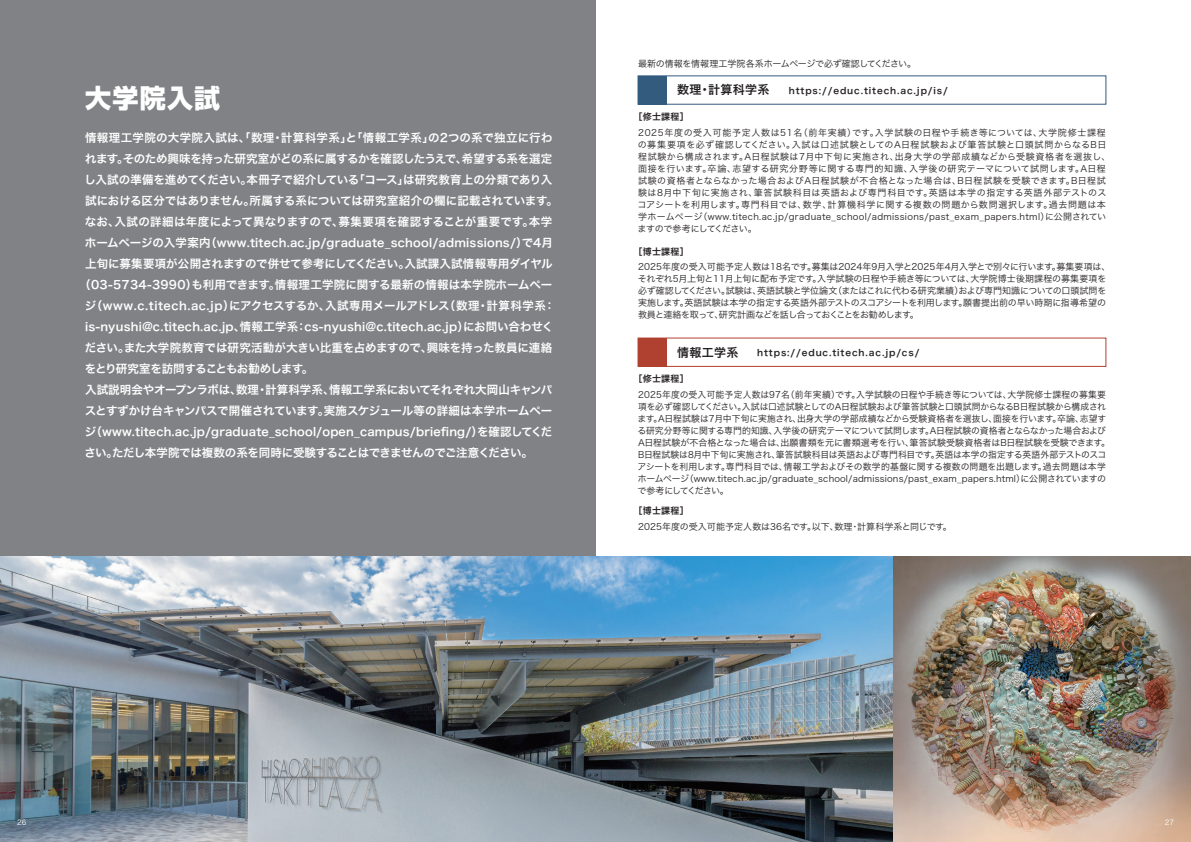
<style>
.page{position:relative;width:1191px;height:842px;background:#fff}
.page>*{position:absolute;margin:0;border:0;box-sizing:border-box;transform-origin:0 0}
.t1{font:800 26px "Shin Go Pro";letter-spacing:.05em;color:#fff}
.t2{font:12px "Hira Kaku Pro W6";letter-spacing:.025em;color:#231f20}
.t3{font:11.5px "Hira Kaku Pro W6";letter-spacing:.005em;color:#fff}
.t4{font:11.5px "Hira Kaku Pro W6";letter-spacing:.045em;color:#fff}
.t5{font:11.5px "Hira Kaku Pro W6";letter-spacing:.035em;color:#fff}
.t6{font:11.5px "Hira Kaku Pro W6";letter-spacing:-.03em;color:#fff}
.t7{font:11.5px "Hira Kaku Pro W6";letter-spacing:-.015em;color:#fff}
.t8{font:11.5px "Hira Kaku Pro W6";letter-spacing:-.035em;color:#fff}
.t9{font:11.5px "Hira Kaku Pro W6";letter-spacing:-.065em;color:#fff}
.t10{font:9px/12px "Hira Kaku Pro W3";letter-spacing:-.01em;color:#231f20}
.t11{font:9px/12px "Hira Kaku Pro W3";letter-spacing:.04em;color:#231f20}
.t12{font:9px/12px "Hira Kaku Pro W3";letter-spacing:-.02em;color:#231f20}
.t13{font:9px "Hira Kaku Pro W6";letter-spacing:.1em;color:#231f20}
.t14{font:9px "Hira Kaku Pro W3";letter-spacing:.01em;color:#231f20}
.t15{font:7px "Hira Kaku Pro W3";color:#fff}
</style>
<div class="page">
<img style="left:0;top:0;width:1191px;height:842px">
<div style="left:638px;top:76px;width:28px;height:28px;background:#325b7e"></div>
<div style="left:638px;top:338px;width:28px;height:28px;background:#b04130"></div>
<div style="left:638px;top:338px;width:468px;height:29px;border:1px solid #b04130"></div>
<h1 class="t1" style="left:85px;top:77px;width:137px">大学院入試</h1>
<p class="t5" style="left:85px;top:128px;width:469px">情報理工学院の大学院入試は、「数理・計算科学系」と「情報工学系」の2つの系で独立に行わ</p>
<p class="t6" style="left:85px;top:149px;width:469px">れます。そのため興味を持った研究室がどの系に属するかを確認したうえで、希望する系を選定</p>
<p class="t3" style="left:84px;top:170px;width:469px">し入試の準備を進めてください。本冊子で紹介している「コース」は研究教育上の分類であり入</p>
<p class="t3" style="left:85px;top:191px;width:474px">試における区分ではありません。所属する系については研究室紹介の欄に記載されています。</p>
<p class="t3" style="left:85px;top:212px;width:469px">なお、入試の詳細は年度によって異なりますので、募集要項を確認することが重要です。本学</p>
<p class="t3" style="left:85px;top:233px;width:469px">ホームページの入学案内（www.titech.ac.jp/graduate_school/admissions/）で4月</p>
<p class="t3" style="left:85px;top:254px;width:469px">上旬に募集要項が公開されますので併せて参考にしてください。入試課入試情報専用ダイヤル</p>
<p class="t3" style="left:79px;top:275px;width:474px">（03-5734-3990）も利用できます。情報理工学院に関する最新の情報は本学院ホームペー</p>
<p class="t4" style="left:85px;top:296px;width:472px">ジ（www.c.titech.ac.jp）にアクセスするか、入試専用メールアドレス（数理・計算科学系：</p>
<p class="t3" style="left:85px;top:317px;width:470px">is-nyushi@c.titech.ac.jp、情報工学系：cs-nyushi@c.titech.ac.jp）にお問い合わせく</p>
<p class="t3" style="left:85px;top:338px;width:469px">ださい。また大学院教育では研究活動が大きい比重を占めますので、興味を持った教員に連絡</p>
<p class="t9" style="left:85px;top:359px;width:230px">をとり研究室を訪問することもお勧めします。</p>
<p class="t3" style="left:85px;top:380px;width:468px">入試説明会やオープンラボは、数理・計算科学系、情報工学系においてそれぞれ大岡山キャンパ</p>
<p class="t7" style="left:85px;top:401px;width:469px">スとすずかけ台キャンパスで開催されています。実施スケジュール等の詳細は本学ホームペー</p>
<p class="t3" style="left:85px;top:422px;width:469px">ジ（www.titech.ac.jp/graduate_school/open_campus/briefing/）を確認してくだ</p>
<p class="t8" style="left:85px;top:443px;width:450px">さい。ただし本学院では複数の系を同時に受験することはできませんのでご注意ください。</p>
<p class="t12" style="left:638px;top:57px;width:279px">最新の情報を情報理工学院各系ホームページで必ず確認してください。</p>
<p class="t2" style="left:677px;top:79px;width:94px">数理・計算科学系</p>
<p class="t13" style="left:789px;top:82px;width:160px">https://educ.titech.ac.jp/is/</p>
<p class="t13" style="left:633px;top:109px;width:57px">［修士課程］</p>
<p class="t11" style="left:637px;top:126px;width:474px">2025年度の受入可能予定人数は51名（前年実績）です。入学試験の日程や手続き等については、大学院修士課程の募集要項を必ず確認してください。入試は口述試験としてのA日程試験および筆答試験と口頭試問からなるB日程試験から構成されます。A日程試験は7月中下旬に実施され、出身大学の学部成績などから受験資格者を選抜し、面接を行います。卒論、志望する研究分野等に関する専門的知識、入学後の研究テーマについて試問します。A日程試験の資格者とならなかった場合およびA日程試験が不合格となった場合は、B日程試験を受験できます。B日程試験は8月中下旬に実施され、筆答試験科目は英語および専門科目です。英語は本学の指定する英語外部テストのスコアシートを利用します。専門科目では、数学、計算機科学に関する複数の問題から数問選択します。過去問題は本学ホームページ（www.titech.ac.jp/graduate_school/admissions/past_exam_papers.html）に公開されていますので参考にしてください。</p>
<p class="t13" style="left:633px;top:243px;width:57px">［博士課程］</p>
<p class="t12" style="left:638px;top:260px;width:474px">2025年度の受入可能予定人数は18名です。募集は2024年9月入学と2025年4月入学とで別々に行います。募集要項は、それぞれ5月上旬と11月上旬に配布予定です。入学試験の日程や手続き等については、大学院博士後期課程の募集要項を必ず確認してください。試験は、英語試験と学位論文（またはこれに代わる研究業績）および専門知識についての口頭試問を実施します。英語試験は本学の指定する英語外部テストのスコアシートを利用します。願書提出前の早い時期に指導希望の教員と連絡を取って、研究計画などを話し合っておくことをお勧めします。</p>
<p class="t2" style="left:677px;top:341px;width:63px">情報工学系</p>
<p class="t13" style="left:757px;top:345px;width:164px">https://educ.titech.ac.jp/cs/</p>
<p class="t13" style="left:633px;top:371px;width:57px">［修士課程］</p>
<p class="t10" style="left:637px;top:388px;width:474px">2025年度の受入可能予定人数は97名（前年実績）です。入学試験の日程や手続き等については、大学院修士課程の募集要項を必ず確認してください。入試は口述試験としてのA日程試験および筆答試験と口頭試問からなるB日程試験から構成されます。A日程試験は7月中下旬に実施され、出身大学の学部成績などから受験資格者を選抜し、面接を行います。卒論、志望する研究分野等に関する専門的知識、入学後の研究テーマについて試問します。A日程試験の資格者とならなかった場合およびA日程試験が不合格となった場合は、出願書類を元に書類選考を行い、筆答試験受験資格者はB日程試験を受験できます。B日程試験は8月中下旬に実施され、筆答試験科目は英語および専門科目です。英語は本学の指定する英語外部テストのスコアシートを利用します。専門科目では、情報工学およびその数学的基盤に関する複数の問題を出題します。過去問題は本学ホームページ（www.titech.ac.jp/graduate_school/admissions/past_exam_papers.html）に公開されていますので参考にしてください。</p>
<p class="t13" style="left:633px;top:503px;width:57px">［博士課程］</p>
<p class="t14" style="left:638px;top:518px;width:315px">2025年度の受入可能予定人数は36名です。以下、数理・計算科学系と同じです。</p>
<p class="t15" style="left:17px;top:816px;width:11px">26</p>
<p class="t15" style="left:1164px;top:816px;width:11px">27</p>
</div>
